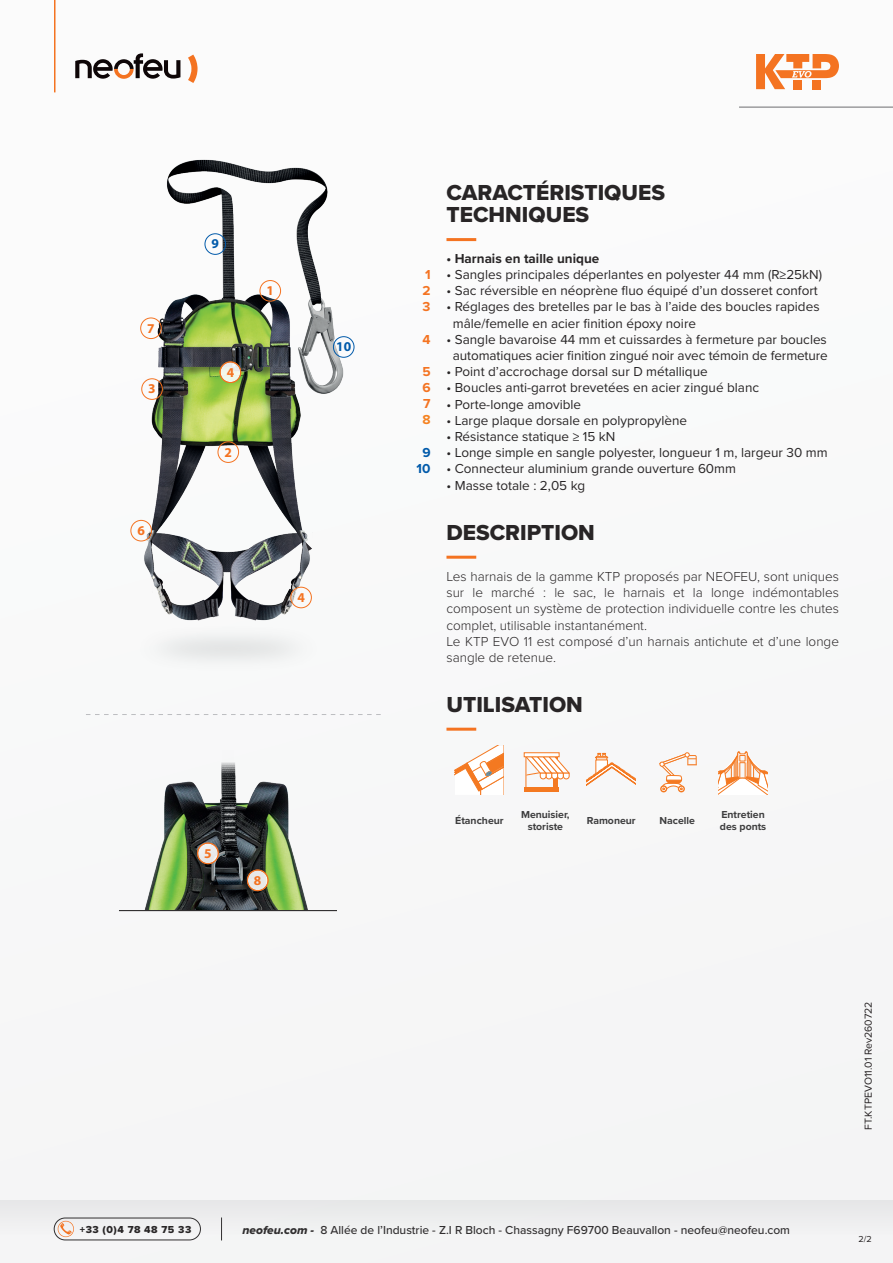
<style>
.page{position:relative;width:893px;height:1263px;background:#f8f8f9}
.page>*{position:absolute;margin:0;border:0;box-sizing:border-box;transform-origin:0 0}
.t1{font:22.5px/22.5px "Proxima Nova Extrabld";color:#282526}
.t2{font:13.5px/16.2px "Proxima Nova";color:#282526}
.t3{font:300 13.5px/16.2px "Proxima Nova";color:#282526}
.t4{font:700 13.5px "Proxima Nova";color:#282526}
.t5{font:700 13.5px "Myriad Pro";color:#f47321}
.t6{font:700 13.5px/16.2px "Proxima Nova";color:#f47321;text-align:justify}
.t7{font:700 13.5px/16.2px "Proxima Nova";color:#015aaa;text-align:center}
.t8{font:700 13.5px "Myriad Pro";color:#015aaa}
.t9{font:700 13.5px "Proxima Nova";color:#f58220}
.t10{font:500 12px "Proxima Nova";color:#312f30}
.t11{font:700 10.5px/12.6px "Proxima Nova";color:#3e3e3f;text-align:center}
.t12{font:10.5px "Proxima Nova";color:#231f20}
.t13{font:10.5px "Proxima Nova Extrabld";letter-spacing:.05em;color:#282526}
.t14{font:9px "Proxima Nova";color:#231f20}
.s1{font-family:"Proxima Nova Extrabld It";font-weight:400}
</style>
<div class="page">
<img style="left:130px;top:159px;width:214px;height:480px">
<hr style="left:446px;top:556px;width:30px;height:3px;background:#f47321">
<hr style="left:446px;top:728px;width:30px;height:3px;background:#f47321">
<hr style="left:446px;top:238px;width:30px;height:3px;background:#f47321">
<svg style="left:188px;top:55px;width:10px;height:28px"></svg>
<svg style="left:75px;top:53px;width:105px;height:26px"></svg>
<hr style="left:54px;top:0;width:2px;height:92px;background:#f47321">
<hr style="left:739px;top:107px;width:154px;height:1px;background:#6c6d70">
<div style="left:218px;top:441px;width:21px;height:22px;border:1px solid #f47321;border-radius:50%"></div>
<div style="left:290px;top:587px;width:22px;height:21px;border:1px solid #f47321;border-radius:50%"></div>
<div style="left:141px;top:378px;width:22px;height:22px;border:1px solid #f47321;border-radius:50%"></div>
<div style="left:140px;top:318px;width:22px;height:21px;border:1px solid #f47321;border-radius:50%"></div>
<div style="left:260px;top:280px;width:21px;height:21px;border:1px solid #f47321;border-radius:50%"></div>
<div style="left:333px;top:336px;width:21px;height:22px;border:1px solid #015aaa;border-radius:50%"></div>
<div style="left:205px;top:233px;width:21px;height:22px;border:1px solid #015aaa;border-radius:50%"></div>
<div style="left:131px;top:520px;width:21px;height:21px;border:1px solid #f47321;border-radius:50%"></div>
<svg style="left:756px;top:54px;width:83px;height:35px"></svg>
<svg style="left:220px;top:362px;width:21px;height:21px"></svg>
<div style="left:220px;top:362px;width:21px;height:21px;border:1px solid #f47321;border-radius:50%"></div>
<img style="left:144px;top:762px;width:164px;height:148px">
<hr style="left:119px;top:910px;width:218px;height:1px;background:#312f30">
<svg style="left:86px;top:714px;width:295px;height:1px"></svg>
<svg style="left:198px;top:843px;width:20px;height:21px"></svg>
<svg style="left:247px;top:870px;width:21px;height:21px"></svg>
<div style="left:197px;top:843px;width:22px;height:21px;border:1px solid #f47321;border-radius:50%"></div>
<div style="left:247px;top:870px;width:21px;height:21px;border:1px solid #f47321;border-radius:50%"></div>
<svg style="left:455px;top:746px;width:49px;height:49px"></svg>
<hr style="left:553px;top:757px;width:4px;height:31px;background:#f47921">
<svg style="left:525px;top:756px;width:45px;height:23px"></svg>
<hr style="left:524px;top:787px;width:35px;height:4px;background:#f47921">
<hr style="left:524px;top:753px;width:35px;height:4px;background:#fff">
<div style="left:524px;top:752px;width:35px;height:5px;border:1px solid #f47921"></div>
<svg style="left:587px;top:753px;width:49px;height:33px"></svg>
<div style="left:678px;top:785px;width:7px;height:7px;background:#f47921;border-radius:50%"></div>
<div style="left:660px;top:785px;width:7px;height:7px;background:#f47921;border-radius:50%"></div>
<svg style="left:659px;top:752px;width:38px;height:39px"></svg>
<svg style="left:718px;top:751px;width:50px;height:43px"></svg>
<div style="left:0;top:1200px;width:893px;height:63px;background:#f2f2f3"></div>
<svg style="left:58px;top:1221px;width:16px;height:16px"></svg>
<div style="left:54px;top:1218px;width:147px;height:22px;border:1px solid #312f30;border-radius:11px"></div>
<p class="t5" style="left:147px;top:319px;width:9px">7</p>
<p class="t5" style="left:148px;top:380px;width:9px">3</p>
<p class="t5" style="left:137px;top:522px;width:9px">6</p>
<p class="t8" style="left:212px;top:235px;width:9px">9</p>
<p class="t5" style="left:227px;top:363px;width:9px">4</p>
<p class="t5" style="left:225px;top:443px;width:9px">2</p>
<p class="t5" style="left:267px;top:282px;width:9px">1</p>
<p class="t8" style="left:336px;top:338px;width:16px">10</p>
<p class="t5" style="left:297px;top:588px;width:9px">4</p>
<p class="t5" style="left:204px;top:844px;width:9px">5</p>
<p class="t5" style="left:254px;top:871px;width:9px">8</p>
<p class="t6" style="left:422px;top:266px;width:10px">1<br>2<br>3</p>
<p class="t6" style="left:422px;top:331px;width:10px">4</p>
<p class="t6" style="left:422px;top:363px;width:10px">5<br>6<br>7</p>
<p class="t9" style="left:422px;top:410px;width:10px">8</p>
<p class="t7" style="left:417px;top:444px;width:15px">9<br>10</p>
<h1 class="t1" style="left:446px;top:182px;width:220px">CARACTÉRISTIQUES<br>TECHNIQUES</h1>
<p class="t4" style="left:446px;top:248px;width:154px">• Harnais en taille unique</p>
<p class="t2" style="left:446px;top:266px;width:377px">• Sangles principales déperlantes en polyester 44 mm (R≥25kN)</p>
<p class="t2" style="left:446px;top:282px;width:373px">• Sac réversible en néoprène fluo équipé d’un dosseret confort</p>
<p class="t2" style="left:453px;top:298px;width:368px;text-indent:-6px">• Réglages des bretelles par le bas à l’aide des boucles rapides mâle/femelle en acier finition époxy noire</p>
<p class="t2" style="left:446px;top:331px;width:383px;text-align:center">• Sangle bavaroise 44 mm et cuissardes à fermeture par boucles automatiques acier finition zingué noir avec témoin de fermeture</p>
<p class="t2" style="left:446px;top:363px;width:263px">• Point d’accrochage dorsal sur D métallique</p>
<p class="t2" style="left:446px;top:379px;width:314px">• Boucles anti-garrot brevetées en acier zingué blanc</p>
<p class="t2" style="left:446px;top:395px;width:136px">• Porte-longe amovible</p>
<p class="t2" style="left:446px;top:412px;width:242px">• Large plaque dorsale en polypropylène</p>
<p class="t2" style="left:446px;top:428px;width:170px">• Résistance statique ≥ 15 kN</p>
<p class="t2" style="left:446px;top:444px;width:383px">• Longe simple en sangle polyester, longueur 1 m, largeur 30 mm</p>
<p class="t2" style="left:446px;top:460px;width:291px">• Connecteur aluminium grande ouverture 60mm</p>
<p class="t2" style="left:446px;top:476px;width:140px">• Masse totale : 2,05 kg</p>
<h1 class="t1" style="left:446px;top:522px;width:150px">DESCRIPTION</h1>
<p class="t3" style="left:446px;top:568px;width:394px">Les harnais de la gamme KTP proposés par NEOFEU, sont uniques sur le marché : le sac, le harnais et la longe indémontables composent un système de protection individuelle contre les chutes complet, utilisable instantanément.<br>Le KTP EVO 11 est composé d’un harnais antichute et d’une longe sangle de retenue.</p>
<h1 class="t1" style="left:446px;top:694px;width:138px">UTILISATION</h1>
<p class="t11" style="left:455px;top:814px;width:50px">Étancheur</p>
<p class="t11" style="left:521px;top:807px;width:50px">Menuisier, storiste</p>
<p class="t11" style="left:587px;top:814px;width:50px">Ramoneur</p>
<p class="t11" style="left:659px;top:814px;width:37px">Nacelle</p>
<p class="t11" style="left:720px;top:807px;width:48px;text-align:left">Entretien des ponts</p>
<p class="t13" style="left:80px;top:1223px;width:113px">+33 (0)4 78 48 75 33</p>
<p class="t10" style="left:242px;top:1221px;width:549px"><span class="s1">neofeu.com -</span> 8 Allée de l’Industrie - Z.I R Bloch - Chassagny F69700 Beauvallon - neofeu@neofeu.com</p>
<p class="t12" style="left:861px;top:1130px;width:130px;rotate:-90deg">FT.KTPEVO11.01 Rev260722</p>
<p class="t14" style="left:858px;top:1232px;width:15px">2/2</p>
</div>
